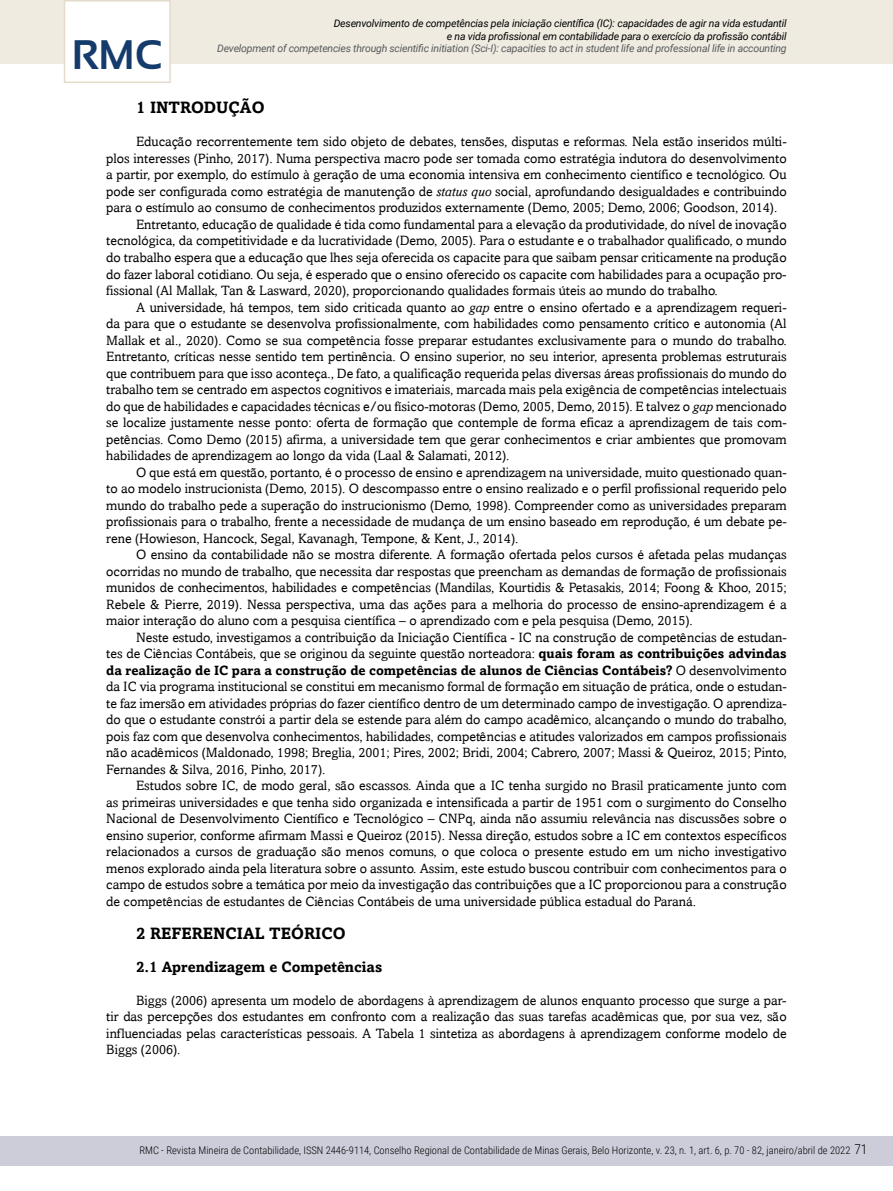
<style>
.page{position:relative;width:893px;height:1191px;background:#fff}
.page>*{position:absolute;margin:0;border:0;box-sizing:border-box;transform-origin:0 0}
.t1{font:700 41.25px "Sansation";color:#143b6b}
.t2{font:700 16.5px "Amasis";color:#000}
.t3{font:700 15px "Amasis";color:#000}
.t4{font:13.5px/16.5px "Amasis";color:#000;text-align:justify}
.t5{font:700 13.5px "Amasis";color:#000}
.t6{font:300 13.5px "Roboto Condensed";color:#000}
.t7{font:italic 10.5px/12.6px "Roboto";letter-spacing:-.015em;color:#000;text-align:right}
.t8{font:300 10.5px "Roboto Condensed";color:#000}
.t9{font:italic 10.5px "Roboto";letter-spacing:-.02em;color:#58595b}
.s1{font-style:italic}
.s2{font-weight:700}
.s3{font-weight:400}
</style>
<div class="page">
<div style="left:0;top:1135px;width:893px;height:30px;background:#cdcdda"></div>
<div style="left:0;top:0;width:893px;height:64px;background:#efebe1"></div>
<div style="left:64px;top:0;width:107px;height:83px;background:#fff;border:2px solid #e4dcca"></div>
<h1 class="t1" style="left:72px;top:32px;width:92px">RMC</h1>
<p class="t7" style="left:334px;top:17px;width:455px">Desenvolvimento de competências pela iniciação científica (IC): capacidades de agir na vida estudantil e na vida profissional em contabilidade para o exercício da profissão contábil</p>
<p class="t9" style="left:217px;top:41px;width:571px">Development of competencies through scientific initiation (Sci-I): capacities to act in student life and professional life in accounting</p>
<p class="t2" style="left:136px;top:98px;width:130px">1 INTRODUÇÃO</p>
<p class="t4" style="left:136px;top:133px;width:652px">Educação recorrentemente tem sido objeto de debates, tensões, disputas e reformas. Nela estão inseridos múlti-</p>
<p class="t4" style="left:106px;top:150px;width:682px">plos interesses (Pinho, 2017). Numa perspectiva macro pode ser tomada como estratégia indutora do desenvolvimento</p>
<p class="t4" style="left:106px;top:166px;width:682px">a partir, por exemplo, do estímulo à geração de uma economia intensiva em conhecimento científico e tecnológico. Ou</p>
<p class="t4" style="left:106px;top:183px;width:682px">pode ser configurada como estratégia de manutenção de <span class="s1">status quo</span> social, aprofundando desigualdades e contribuindo</p>
<p class="t4" style="left:106px;top:199px;width:672px">para o estímulo ao consumo de conhecimentos produzidos externamente (Demo, 2005; Demo, 2006; Goodson, 2014).</p>
<p class="t4" style="left:136px;top:216px;width:652px">Entretanto, educação de qualidade é tida como fundamental para a elevação da produtividade, do nível de inovação</p>
<p class="t4" style="left:106px;top:232px;width:682px">tecnológica, da competitividade e da lucratividade (Demo, 2005). Para o estudante e o trabalhador qualificado, o mundo</p>
<p class="t4" style="left:106px;top:249px;width:682px">do trabalho espera que a educação que lhes seja oferecida os capacite para que saibam pensar criticamente na produção</p>
<p class="t4" style="left:106px;top:265px;width:682px">do fazer laboral cotidiano. Ou seja, é esperado que o ensino oferecido os capacite com habilidades para a ocupação pro-</p>
<p class="t4" style="left:106px;top:282px;width:613px">fissional (Al Mallak, Tan &amp; Lasward, 2020), proporcionando qualidades formais úteis ao mundo do trabalho.</p>
<p class="t4" style="left:136px;top:298px;width:652px">A universidade, há tempos, tem sido criticada quanto ao <span class="s1">gap</span> entre o ensino ofertado e a aprendizagem requeri-</p>
<p class="t4" style="left:106px;top:315px;width:682px">da para que o estudante se desenvolva profissionalmente, com habilidades como pensamento crítico e autonomia (Al</p>
<p class="t4" style="left:106px;top:331px;width:682px">Mallak et al., 2020). Como se sua competência fosse preparar estudantes exclusivamente para o mundo do trabalho.</p>
<p class="t4" style="left:106px;top:348px;width:682px">Entretanto, críticas nesse sentido tem pertinência. O ensino superior, no seu interior, apresenta problemas estruturais</p>
<p class="t4" style="left:106px;top:364px;width:682px">que contribuem para que isso aconteça., De fato, a qualificação requerida pelas diversas áreas profissionais do mundo do</p>
<p class="t4" style="left:106px;top:381px;width:682px">trabalho tem se centrado em aspectos cognitivos e imateriais, marcada mais pela exigência de competências intelectuais</p>
<p class="t4" style="left:106px;top:397px;width:682px">do que de habilidades e capacidades técnicas e/ou físico-motoras (Demo, 2005, Demo, 2015). E talvez o <span class="s1">gap</span> mencionado</p>
<p class="t4" style="left:106px;top:414px;width:682px">se localize justamente nesse ponto: oferta de formação que contemple de forma eficaz a aprendizagem de tais com-</p>
<p class="t4" style="left:106px;top:430px;width:682px">petências. Como Demo (2015) afirma, a universidade tem que gerar conhecimentos e criar ambientes que promovam</p>
<p class="t4" style="left:106px;top:447px;width:405px">habilidades de aprendizagem ao longo da vida (Laal &amp; Salamati, 2012).</p>
<p class="t4" style="left:136px;top:463px;width:652px">O que está em questão, portanto, é o processo de ensino e aprendizagem na universidade, muito questionado quan-</p>
<p class="t4" style="left:106px;top:480px;width:682px">to ao modelo instrucionista (Demo, 2015). O descompasso entre o ensino realizado e o perfil profissional requerido pelo</p>
<p class="t4" style="left:106px;top:496px;width:682px">mundo do trabalho pede a superação do instrucionismo (Demo, 1998). Compreender como as universidades preparam</p>
<p class="t4" style="left:106px;top:513px;width:682px">profissionais para o trabalho, frente a necessidade de mudança de um ensino baseado em reprodução, é um debate pe-</p>
<p class="t4" style="left:106px;top:529px;width:413px">rene (Howieson, Hancock, Segal, Kavanagh, Tempone, &amp; Kent, J., 2014).</p>
<p class="t4" style="left:136px;top:546px;width:652px">O ensino da contabilidade não se mostra diferente. A formação ofertada pelos cursos é afetada pelas mudanças</p>
<p class="t4" style="left:106px;top:562px;width:682px">ocorridas no mundo de trabalho, que necessita dar respostas que preencham as demandas de formação de profissionais</p>
<p class="t4" style="left:106px;top:579px;width:682px">munidos de conhecimentos, habilidades e competências (Mandilas, Kourtidis &amp; Petasakis, 2014; Foong &amp; Khoo, 2015;</p>
<p class="t4" style="left:106px;top:595px;width:682px">Rebele &amp; Pierre, 2019). Nessa perspectiva, uma das ações para a melhoria do processo de ensino-aprendizagem é a</p>
<p class="t4" style="left:106px;top:612px;width:588px">maior interação do aluno com a pesquisa científica – o aprendizado com e pela pesquisa (Demo, 2015).</p>
<p class="t4" style="left:136px;top:628px;width:652px">Neste estudo, investigamos a contribuição da Iniciação Científica - IC na construção de competências de estudan-</p>
<p class="t4" style="left:106px;top:645px;width:682px">tes de Ciências Contábeis, que se originou da seguinte questão norteadora: <span class="s2">quais foram as contribuições advindas</span></p>
<p class="t5" style="left:106px;top:662px;width:682px">da realização de IC para a construção de competências de alunos de Ciências Contábeis? <span class="s3">O desenvolvimento</span></p>
<p class="t4" style="left:106px;top:678px;width:682px">da IC via programa institucional se constitui em mecanismo formal de formação em situação de prática, onde o estudan-</p>
<p class="t4" style="left:106px;top:694px;width:682px">te faz imersão em atividades próprias do fazer científico dentro de um determinado campo de investigação. O aprendiza-</p>
<p class="t4" style="left:106px;top:711px;width:682px">do que o estudante constrói a partir dela se estende para além do campo acadêmico, alcançando o mundo do trabalho,</p>
<p class="t4" style="left:106px;top:727px;width:682px">pois faz com que desenvolva conhecimentos, habilidades, competências e atitudes valorizados em campos profissionais</p>
<p class="t4" style="left:106px;top:744px;width:682px">não acadêmicos (Maldonado, 1998; Breglia, 2001; Pires, 2002; Bridi, 2004; Cabrero, 2007; Massi &amp; Queiroz, 2015; Pinto,</p>
<p class="t4" style="left:106px;top:760px;width:220px">Fernandes &amp; Silva, 2016, Pinho, 2017).</p>
<p class="t4" style="left:136px;top:777px;width:652px">Estudos sobre IC, de modo geral, são escassos. Ainda que a IC tenha surgido no Brasil praticamente junto com</p>
<p class="t4" style="left:106px;top:793px;width:682px">as primeiras universidades e que tenha sido organizada e intensificada a partir de 1951 com o surgimento do Conselho</p>
<p class="t4" style="left:106px;top:810px;width:682px">Nacional de Desenvolvimento Científico e Tecnológico – CNPq, ainda não assumiu relevância nas discussões sobre o</p>
<p class="t4" style="left:106px;top:826px;width:682px">ensino superior, conforme afirmam Massi e Queiroz (2015). Nessa direção, estudos sobre a IC em contextos específicos</p>
<p class="t4" style="left:106px;top:843px;width:682px">relacionados a cursos de graduação são menos comuns, o que coloca o presente estudo em um nicho investigativo</p>
<p class="t4" style="left:106px;top:859px;width:682px">menos explorado ainda pela literatura sobre o assunto. Assim, este estudo buscou contribuir com conhecimentos para o</p>
<p class="t4" style="left:106px;top:876px;width:682px">campo de estudos sobre a temática por meio da investigação das contribuições que a IC proporcionou para a construção</p>
<p class="t4" style="left:106px;top:892px;width:591px">de competências de estudantes de Ciências Contábeis de uma universidade pública estadual do Paraná.</p>
<p class="t2" style="left:136px;top:923px;width:211px">2 REFERENCIAL TEÓRICO</p>
<p class="t3" style="left:136px;top:957px;width:248px">2.1 Aprendizagem e Competências</p>
<p class="t4" style="left:106px;top:991px;width:682px;text-indent:30px">Biggs (2006) apresenta um modelo de abordagens à aprendizagem de alunos enquanto processo que surge a par&shy;tir das percepções dos estudantes em confronto com a realização das suas tarefas acadêmicas que, por sua vez, são influenciadas pelas características pessoais. A Tabela 1 sintetiza as abordagens à aprendizagem conforme modelo de Biggs (2006).</p>
<p class="t6" style="left:854px;top:1140px;width:15px">71</p>
<p class="t8" style="left:139px;top:1143px;width:712px">RMC - Revista Mineira de Contabilidade, ISSN 2446-9114, Conselho Regional de Contabilidade de Minas Gerais, Belo Horizonte, v. 23, n. 1, art. 6, p. 70 - 82, janeiro/abril de 2022</p>
</div>
